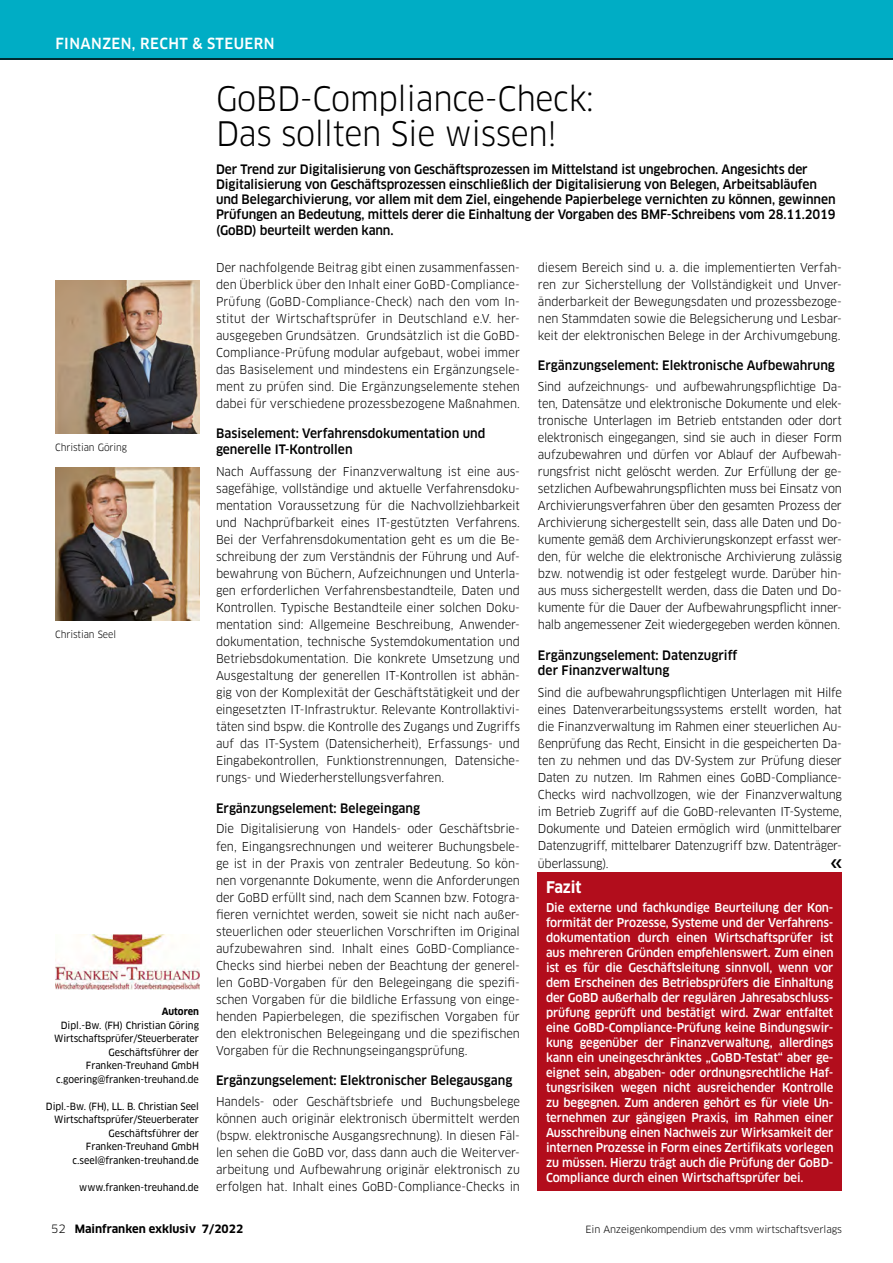
<style>
.page{position:relative;width:893px;height:1263px;background:#fff}
.page>*{position:absolute;margin:0;border:0;box-sizing:border-box;transform-origin:0 0}
.EXKLUSIV_-_Head_groß{font:33px/34.5px "Clan OT";letter-spacing:-.01em;color:#000;scale:.95 1}
.EXKLUSIV_-_Kasten_He{font:700 15.75px "Clan OT";letter-spacing:-.01em;color:#fff;scale:.95 1}
.EXKLUSIV_-_Rubrik{font:500 15px "Clan OT";letter-spacing:.03em;color:#fff;scale:.95 1}
.EXKLUSIV_-_Vorspann{font:500 12.75px/15.3px "Clan OT";letter-spacing:-.01em;color:#000;scale:.95 1}
.EXKLUSIV_-_Zwiti{font:500 12.75px/15.3px "Clan OT";color:#000;scale:.95 1}
.EXKLUSIV_-_Fliesstex{font:12px/17px "Clan OT";letter-spacing:-.01em;color:#000;text-align:justify;scale:.95 1}
.EXKLUSIV_-_Kasten{font:500 12px/15px "Clan OT";letter-spacing:-.01em;color:#fff;text-align:justify;scale:.95 1}
.t1{font:700 11.25px "Clan OT";color:#000}
.EXKLUSIV_-_Adresse{font:9.75px/13.5px "Clan OT News";color:#000;text-align:right;scale:.95 1}
.EXKLUSIV_-_BU{font:9.75px "Clan OT";letter-spacing:-.01em;color:#000}
.EXKLUSIV_-_BU-2{font:9.75px "Clan OT";letter-spacing:-.01em;color:#000;scale:.95 1}
.EXKLUSIV_-_Adresse-2{font:700 9.75px "Clan OT";letter-spacing:-.01em;color:#000;scale:.95 1}
.s1{font-weight:400}
</style>
<div class="page">
<div style="left:0;top:0;width:893px;height:60px;background:#00adc5"></div>
<hr style="left:0;top:58px;width:893px;height:2px;background:#000">
<div style="left:537px;top:872px;width:305px;height:319px;background:#b20d1c"></div>
<img style="left:55px;top:934px;width:144px;height:56px">
<img style="left:55px;top:281px;width:144px;height:152px">
<img style="left:55px;top:468px;width:144px;height:152px">
<p class="EXKLUSIV_-_Rubrik" style="left:55px;top:35px;width:232px">FINANZEN, RECHT &amp; STEUERN</p>
<p class="EXKLUSIV_-_BU-2" style="left:55px;top:441px;width:77px">Christian Göring</p>
<p class="EXKLUSIV_-_BU-2" style="left:55px;top:628px;width:65px">Christian Seel</p>
<p class="EXKLUSIV_-_Adresse-2" style="left:162px;top:1006px;width:41px">Autoren</p>
<p class="EXKLUSIV_-_Adresse" style="left:61px;top:1018px;width:147px">Dipl.-Bw. (FH) Christian Göring</p>
<p class="EXKLUSIV_-_Adresse" style="left:54px;top:1032px;width:154px">Wirtschaftsprüfer/Steuerberater</p>
<p class="EXKLUSIV_-_Adresse" style="left:108px;top:1045px;width:97px">Geschäftsführer der</p>
<p class="EXKLUSIV_-_Adresse" style="left:86px;top:1059px;width:120px">Franken-Treuhand GmbH</p>
<p class="EXKLUSIV_-_Adresse" style="left:56px;top:1072px;width:152px">c.goering@franken-treuhand.de</p>
<p class="EXKLUSIV_-_Adresse" style="left:46px;top:1099px;width:163px">Dipl.-Bw. (FH), LL. B. Christian Seel</p>
<p class="EXKLUSIV_-_Adresse" style="left:54px;top:1113px;width:154px">Wirtschaftsprüfer/Steuerberater</p>
<p class="EXKLUSIV_-_Adresse" style="left:86px;top:1126px;width:120px">Geschäftsführer der<br>Franken-Treuhand GmbH</p>
<p class="EXKLUSIV_-_Adresse" style="left:72px;top:1153px;width:135px">c.seel@franken-treuhand.de</p>
<p class="EXKLUSIV_-_Adresse" style="left:79px;top:1180px;width:127px">www.franken-treuhand.de</p>
<p class="EXKLUSIV_-_Head_groß" style="left:216px;top:82px;width:399px">GoBD-Compliance-Check:<br>Das sollten Sie wissen!</p>
<p class="EXKLUSIV_-_Vorspann" style="left:216px;top:161px;width:654px">Der Trend zur Digitalisierung von Geschäftsprozessen im Mittelstand ist ungebrochen. Angesichts der Digitalisierung von Geschäftsprozessen einschließlich der Digitalisierung von Belegen, Arbeitsabläufen und Belegarchivierung, vor allem mit dem Ziel, eingehende Papierbelege vernichten zu können, gewinnen Prüfungen an Bedeutung, mittels derer die Einhaltung der Vorgaben des BMF-Schreibens vom 28.11.2019 (GoBD) beurteilt werden kann.</p>
<p class="EXKLUSIV_-_Fliesstex" style="left:216px;top:259px;width:321px">Der nachfolgende Beitrag gibt einen zusammenfassen&shy;den Überblick über den Inhalt einer GoBD-Compliance-Prüfung (GoBD-Compliance-Check) nach den vom In&shy;stitut der Wirtschaftsprüfer in Deutschland e.V. her&shy;ausgegeben Grundsätzen. Grundsätzlich ist die GoBD-Compliance-Prüfung modular aufgebaut, wobei immer das Basiselement und mindestens ein Ergänzungsele&shy;ment zu prüfen sind. Die Ergänzungselemente stehen dabei für verschiedene prozessbezogene Maßnahmen.</p>
<p class="EXKLUSIV_-_Zwiti" style="left:216px;top:426px;width:285px">Basiselement: Verfahrensdokumentation und generelle IT-Kontrollen</p>
<p class="EXKLUSIV_-_Fliesstex" style="left:216px;top:463px;width:321px">Nach Auffassung der Finanzverwaltung ist eine aus&shy;sagefähige, vollständige und aktuelle Verfahrensdoku&shy;mentation Voraussetzung für die Nachvollziehbarkeit und Nachprüfbarkeit eines IT-gestützten Verfahrens.<br>Bei der Verfahrensdokumentation geht es um die Be&shy;schreibung der zum Verständnis der Führung und Auf&shy;bewahrung von Büchern, Aufzeichnungen und Unterla&shy;gen erforderlichen Verfahrensbestandteile, Daten und Kontrollen. Typische Bestandteile einer solchen Doku&shy;mentation sind: Allgemeine Beschreibung, Anwender&shy;dokumentation, technische Systemdokumentation und Betriebsdokumentation. Die konkrete Umsetzung und Ausgestaltung der generellen IT-Kontrollen ist abhän&shy;gig von der Komplexität der Geschäftstätigkeit und der eingesetzten IT-Infrastruktur. Relevante Kontrollaktivi&shy;täten sind bspw. die Kontrolle des Zugangs und Zugriffs auf das IT-System (Datensicherheit), Erfassungs- und Eingabekontrollen, Funktionstrennungen, Datensiche&shy;rungs- und Wiederherstellungsverfahren.</p>
<p class="EXKLUSIV_-_Zwiti" style="left:216px;top:800px;width:216px">Ergänzungselement: Belegeingang</p>
<p class="EXKLUSIV_-_Fliesstex" style="left:216px;top:821px;width:321px">Die Digitalisierung von Handels- oder Geschäftsbrie&shy;fen, Eingangsrechnungen und weiterer Buchungsbele&shy;ge ist in der Praxis von zentraler Bedeutung. So kön&shy;nen vorgenannte Dokumente, wenn die Anforderungen der GoBD erfüllt sind, nach dem Scannen bzw. Fotogra&shy;fieren vernichtet werden, soweit sie nicht nach außer&shy;steuerlichen oder steuerlichen Vorschriften im Original aufzubewahren sind. Inhalt eines GoBD-Compliance-Checks sind hierbei neben der Beachtung der generel&shy;len GoBD-Vorgaben für den Belegeingang die spezifi&shy;schen Vorgaben für die bildliche Erfassung von einge&shy;henden Papierbelegen, die spezifischen Vorgaben für den elektronischen Belegeingang und die spezifischen Vorgaben für die Rechnungseingangsprüfung.</p>
<p class="EXKLUSIV_-_Zwiti" style="left:216px;top:1072px;width:313px">Ergänzungselement: Elektronischer Belegausgang</p>
<p class="EXKLUSIV_-_Fliesstex" style="left:216px;top:1093px;width:321px">Handels- oder Geschäftsbriefe und Buchungsbelege können auch originär elektronisch übermittelt werden (bspw. elektronische Ausgangsrechnung). In diesen Fäl&shy;len sehen die GoBD vor, dass dann auch die Weiterver&shy;arbeitung und Aufbewahrung originär elektronisch zu erfolgen hat. Inhalt eines GoBD-Compliance-Checks in</p>
<p class="EXKLUSIV_-_Fliesstex" style="left:538px;top:259px;width:321px">diesem Bereich sind u. a. die implementierten Verfah&shy;ren zur Sicherstellung der Vollständigkeit und Unver&shy;änderbarkeit der Bewegungsdaten und prozessbezoge&shy;nen Stammdaten sowie die Belegsicherung und Lesbar&shy;keit der elektronischen Belege in der Archivumgebung.</p>
<p class="EXKLUSIV_-_Zwiti" style="left:538px;top:358px;width:314px">Ergänzungselement: Elektronische Aufbewahrung</p>
<p class="EXKLUSIV_-_Fliesstex" style="left:538px;top:378px;width:321px">Sind aufzeichnungs- und aufbewahrungspflichtige Da&shy;ten, Datensätze und elektronische Dokumente und elek&shy;tronische Unterlagen im Betrieb entstanden oder dort elektronisch eingegangen, sind sie auch in dieser Form aufzubewahren und dürfen vor Ablauf der Aufbewah&shy;rungsfrist nicht gelöscht werden. Zur Erfüllung der ge&shy;setzlichen Aufbewahrungspflichten muss bei Einsatz von Archivierungsverfahren über den gesamten Prozess der Archivierung sichergestellt sein, dass alle Daten und Do&shy;kumente gemäß dem Archivierungskonzept erfasst wer&shy;den, für welche die elektronische Archivierung zulässig bzw. notwendig ist oder festgelegt wurde. Darüber hin&shy;aus muss sichergestellt werden, dass die Daten und Do&shy;kumente für die Dauer der Aufbewahrungspflicht inner&shy;halb angemessener Zeit wiedergegeben werden können.</p>
<p class="EXKLUSIV_-_Zwiti" style="left:538px;top:647px;width:211px">Ergänzungselement: Datenzugriff der Finanzverwaltung</p>
<p class="EXKLUSIV_-_Fliesstex" style="left:538px;top:684px;width:321px">Sind die aufbewahrungspflichtigen Unterlagen mit Hilfe eines Datenverarbeitungssystems erstellt worden, hat die Finanzverwaltung im Rahmen einer steuerlichen Au&shy;ßenprüfung das Recht, Einsicht in die gespeicherten Da&shy;ten zu nehmen und das DV-System zur Prüfung dieser Daten zu nutzen. Im Rahmen eines GoBD-Compliance-Checks wird nachvollzogen, wie der Finanzverwaltung im Betrieb Zugriff auf die GoBD-relevanten IT-Systeme, Dokumente und Dateien ermöglich wird (unmittelbarer Datenzugriff, mittelbarer Datenzugriff bzw. Datenträger&shy;überlassung).</p>
<p class="EXKLUSIV_-_Kasten_He" style="left:546px;top:878px;width:39px">Fazit</p>
<p class="EXKLUSIV_-_Kasten" style="left:546px;top:900px;width:304px">Die externe und fachkundige Beurteilung der Kon&shy;formität der Prozesse, Systeme und der Verfahrens&shy;dokumentation durch einen Wirtschaftsprüfer ist aus mehreren Gründen empfehlenswert. Zum einen ist es für die Geschäftsleitung sinnvoll, wenn vor dem Erscheinen des Betriebsprüfers die Einhaltung der GoBD außerhalb der regulären Jahresabschluss&shy;prüfung geprüft und bestätigt wird. Zwar entfaltet eine GoBD-Compliance-Prüfung keine Bindungswir&shy;kung gegenüber der Finanzverwaltung, allerdings kann ein uneingeschränktes „GoBD-Testat“ aber ge&shy;eignet sein, abgaben- oder ordnungsrechtliche Haf&shy;tungsrisiken wegen nicht ausreichender Kontrolle zu begegnen. Zum anderen gehört es für viele Un&shy;ternehmen zur gängigen Praxis, im Rahmen einer Ausschreibung einen Nachweis zur Wirksamkeit der internen Prozesse in Form eines Zertifikats vorlegen zu müssen. Hierzu trägt auch die Prüfung der GoBD-Compliance durch einen Wirtschaftsprüfer bei.</p>
<p class="t1" style="left:51px;top:1222px;width:194px"><span class="s1">52</span> Mainfranken exklusiv 7/2022</p>
<p class="EXKLUSIV_-_BU" style="left:585px;top:1223px;width:258px">Ein Anzeigenkompendium des vmm wirtschaftsverlags</p>
</div>
